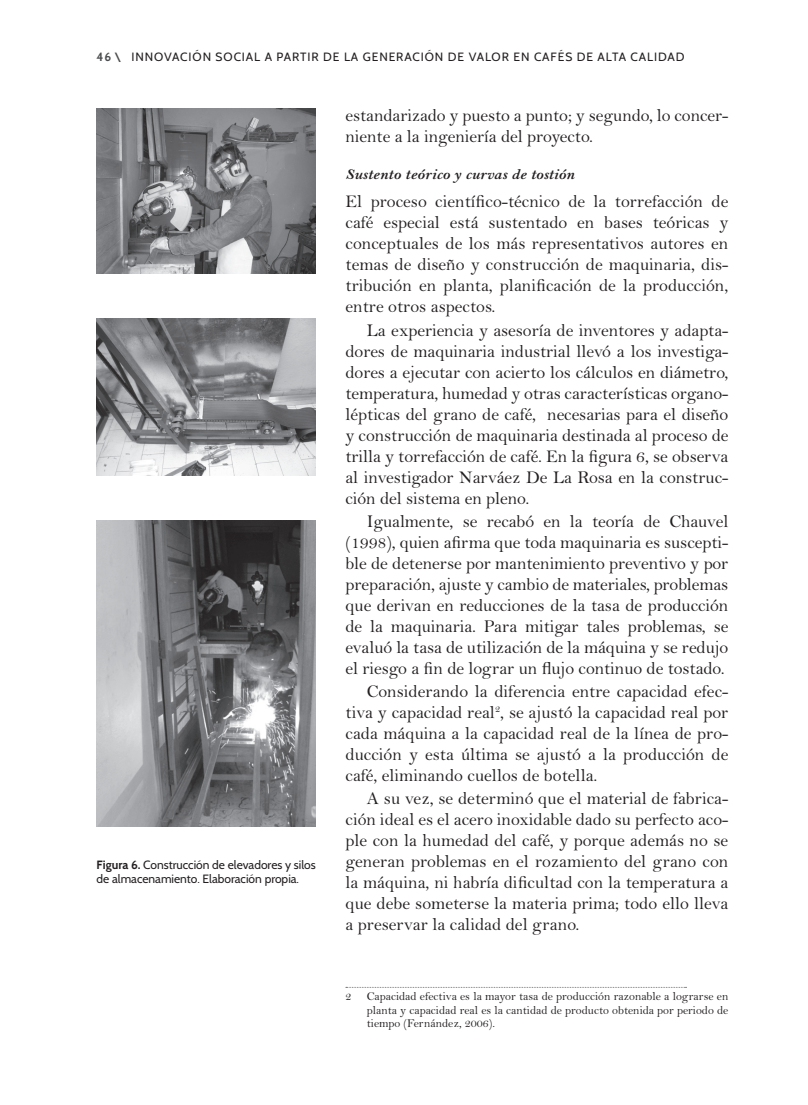
<style>
.page{position:relative;width:808px;height:1105px;background:#fff}
.page>*{position:absolute;margin:0;border:0;box-sizing:border-box;transform-origin:0 0}
.t1{font:18px/21px "Bell MT Std";color:#231f20;text-align:justify}
.t2{font:italic 700 15px "Bell MT Std";letter-spacing:.015em;color:#231f20}
.t3{font:12px/13.5px "Bell MT Std";color:#231f20;text-align:justify}
.t4{font:12px/14.4px "Cabin";color:#231f20}
.t5{font:12px "Cabin";letter-spacing:.075em;color:#231f20}
.s1{font-weight:700;color:#4b4c4d}
.s2{font-weight:700}
</style>
<div class="page">
<svg style="left:346px;top:987px;width:340px;height:1px"></svg>
<img style="left:97px;top:521px;width:218px;height:306px">
<img style="left:97px;top:318px;width:218px;height:158px">
<img style="left:97px;top:109px;width:218px;height:164px">
<p class="t4" style="left:97px;top:49px;width:49px"><span class="s1">46\</span> Inno</p>
<p class="t4" style="left:164px;top:49px;width:60px">vación soci</p>
<p class="t4" style="left:246px;top:49px;width:54px">al a partir</p>
<p class="t5" style="left:323px;top:49px;width:361px">d e la g en eraci ón d e valor en cafés d e alta calidad</p>
<p class="t4" style="left:97px;top:857px;width:220px"><span class="s2">Figura 6.</span> Construcción de elevadores y silos de almacenamiento. Elaboración propia.</p>
<p class="t1" style="left:345px;top:105px;width:384px">estandarizado y puesto a punto; y segundo, lo concer&shy;niente a la ingeniería del proyecto.</p>
<p class="t2" style="left:345px;top:166px;width:230px">Sustento teórico y curvas de tostión</p>
<p class="t1" style="left:345px;top:191px;width:384px">El proceso científico-técnico de la torrefacción de café especial está sustentado en bases teóricas y conceptuales de los más representativos autores en temas de diseño y construcción de maquinaria, dis&shy;tribución en planta, planificación de la producción, entre otros aspectos.</p>
<p class="t1" style="left:345px;top:319px;width:384px;text-indent:21px">La experiencia y asesoría de inventores y adapta&shy;dores de maquinaria industrial llevó a los investiga&shy;dores a ejecutar con acierto los cálculos en diámetro, temperatura, humedad y otras características organo&shy;lépticas del grano de café, necesarias para el diseño y construcción de maquinaria destinada al proceso de trilla y torrefacción de café. En la figura 6, se observa al investigador Narváez De La Rosa en la construc&shy;ción del sistema en pleno.</p>
<p class="t1" style="left:345px;top:511px;width:384px;text-indent:21px">Igualmente, se recabó en la teoría de Chauvel (1998), quien afirma que toda maquinaria es suscepti&shy;ble de detenerse por mantenimiento preventivo y por preparación, ajuste y cambio de materiales, problemas que derivan en reducciones de la tasa de producción de la maquinaria. Para mitigar tales problemas, se evaluó la tasa de utilización de la máquina y se redujo el riesgo a fin de lograr un flujo continuo de tostado.</p>
<p class="t1" style="left:345px;top:681px;width:384px;text-indent:21px">Considerando la diferencia entre capacidad efec&shy;tiva y capacidad real<sup>2</sup>, se ajustó la capacidad real por cada máquina a la capacidad real de la línea de pro&shy;ducción y esta última se ajustó a la producción de café, eliminando cuellos de botella.</p>
<p class="t1" style="left:345px;top:788px;width:384px;text-indent:21px">A su vez, se determinó que el material de fabrica&shy;ción ideal es el acero inoxidable dado su perfecto aco&shy;ple con la humedad del café, y porque además no se generan problemas en el rozamiento del grano con la máquina, ni habría dificultad con la temperatura a que debe someterse la materia prima; todo ello lleva a preservar la calidad del grano.</p>
<p class="t3" style="left:345px;top:989px;width:7px">2</p>
<p class="t3" style="left:367px;top:989px;width:363px">Capacidad efectiva es la mayor tasa de producción razonable a lograrse en planta y capacidad real es la cantidad de producto obtenida por periodo de tiempo (Fernández, 2006).</p>
</div>
